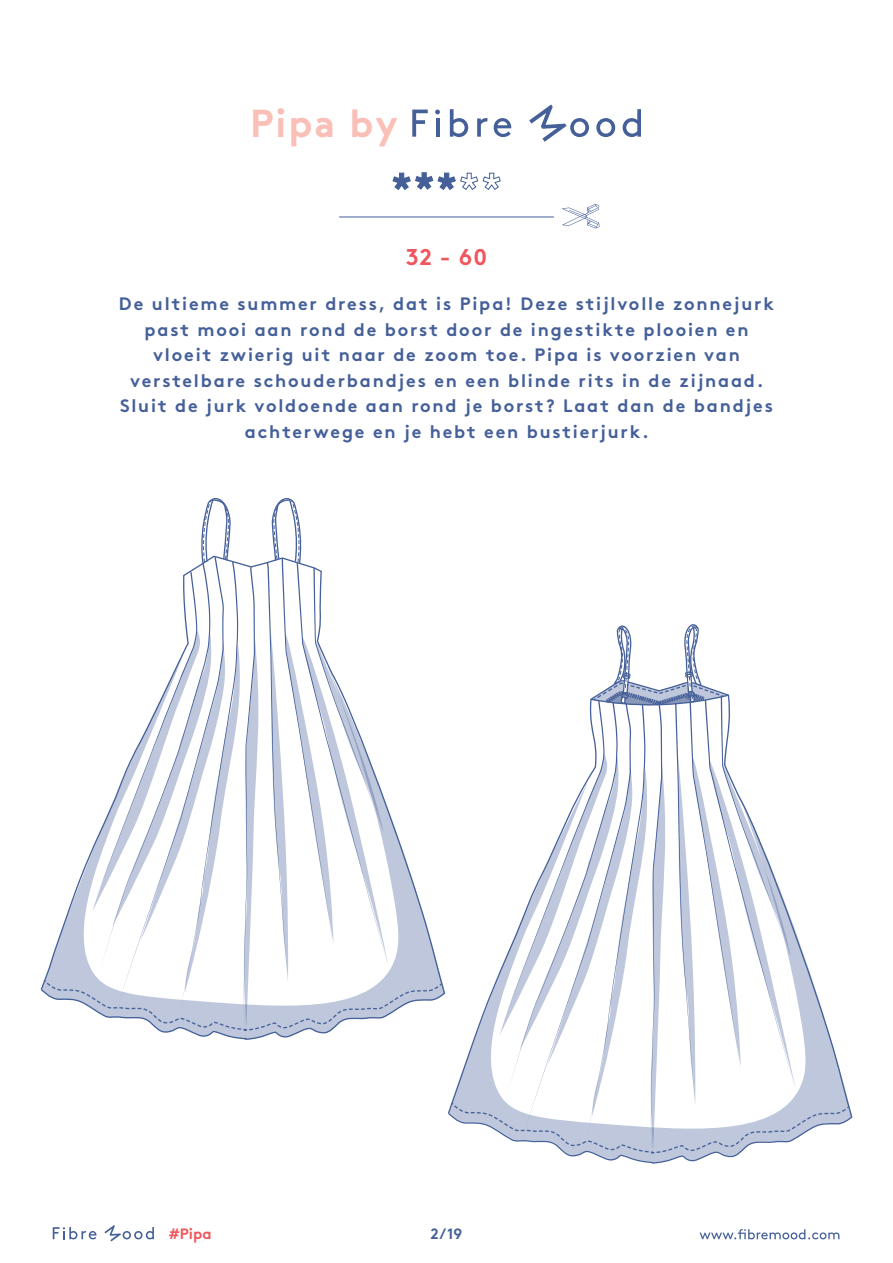
<style>
.page{position:relative;width:893px;height:1263px;background:#fff}
.page>*{position:absolute;margin:0;border:0;box-sizing:border-box;transform-origin:0 0}
.t1{font:700 39px "Brown";letter-spacing:.05em;color:#fabfb7}
.t2{font:700 22.8px "Brown";color:#f0565d}
.t3{font:700 18px/25.5px "Brown";letter-spacing:.1em;color:#456099;text-align:center}
.t4{font:700 15px "Brown";color:#f0565d}
.t5{font:700 15px "Brown";color:#456099}
</style>
<div class="page">
<svg style="left:699px;top:1229px;width:140px;height:10px"></svg>
<svg style="left:53px;top:1227px;width:44px;height:12px"></svg>
<svg style="left:104px;top:1225px;width:50px;height:16px"></svg>
<hr style="left:339px;top:217px;width:215px;height:1px;background:#456099">
<svg style="left:562px;top:204px;width:38px;height:24px"></svg>
<svg style="left:392px;top:172px;width:109px;height:18px"></svg>
<svg style="left:412px;top:110px;width:16px;height:27px"></svg>
<svg style="left:435px;top:110px;width:5px;height:4px"></svg>
<hr style="left:436px;top:118px;width:3px;height:19px;background:#456099">
<svg style="left:450px;top:109px;width:18px;height:28px"></svg>
<svg style="left:477px;top:118px;width:11px;height:19px"></svg>
<svg style="left:494px;top:118px;width:17px;height:19px"></svg>
<svg style="left:529px;top:104px;width:60px;height:38px"></svg>
<svg style="left:596px;top:118px;width:19px;height:19px"></svg>
<svg style="left:623px;top:109px;width:18px;height:28px"></svg>
<svg style="left:40px;top:498px;width:811px;height:666px"></svg>
<h1 class="t1" style="left:250px;top:92px;width:149px">Pipa by</h1>
<p class="t2" style="left:406px;top:239px;width:83px">32 - 60</p>
<p class="t3" style="left:119px;top:289px;width:657px">De ultieme summer dress, dat is Pipa! Deze stijlvolle zonnejurk past mooi aan rond de borst door de ingestikte plooien en vloeit zwierig uit naar de zoom toe. Pipa is voorzien van verstelbare schouderbandjes en een blinde rits in de zijnaad.<br>Sluit de jurk voldoende aan rond je borst? Laat dan de bandjes achterwege en je hebt een bustierjurk.</p>
<p class="t4" style="left:169px;top:1222px;width:44px">#Pipa</p>
<p class="t5" style="left:430px;top:1221px;width:34px">2/19</p>
</div>
